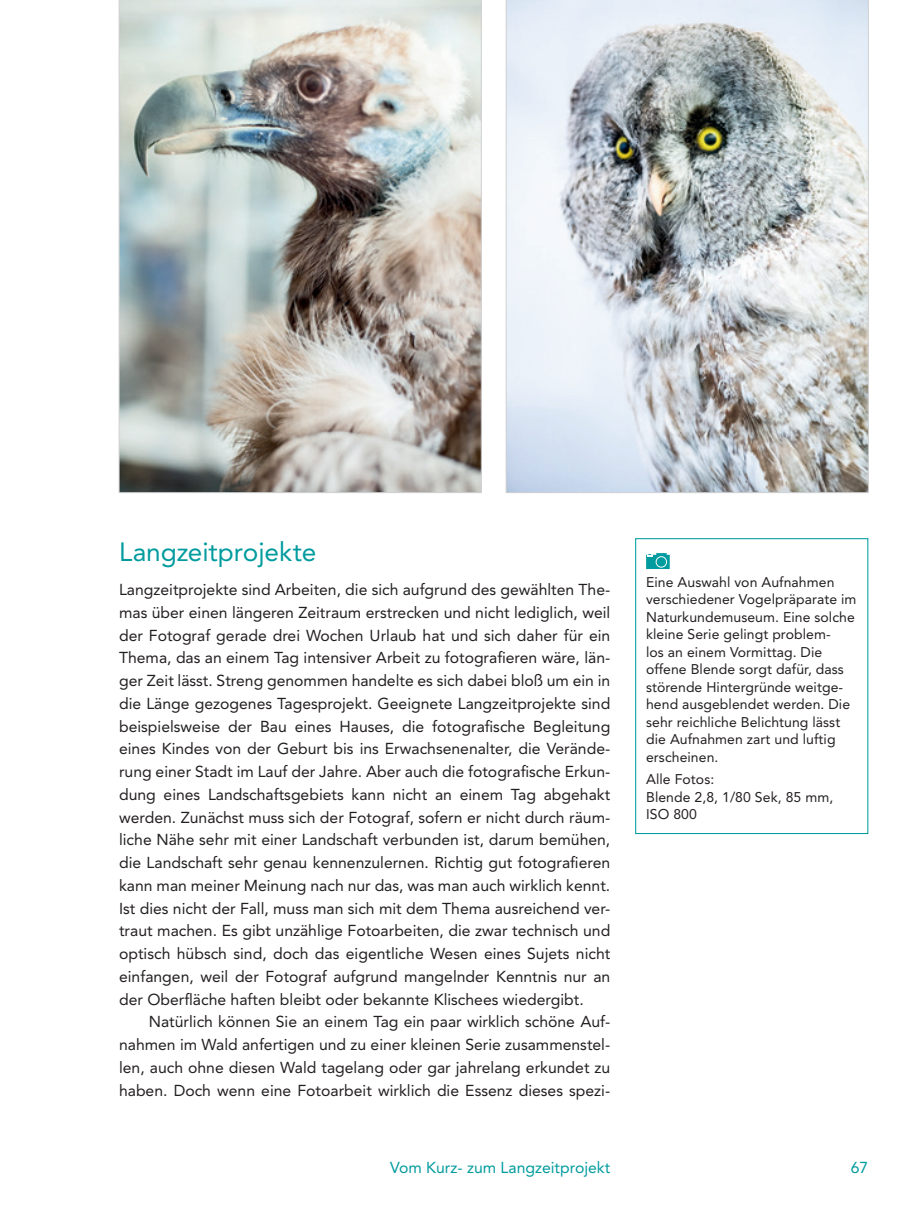
<style>
.page{position:relative;width:918px;height:1216px;background:#fff}
.page>*{position:absolute;margin:0;border:0;box-sizing:border-box;transform-origin:0 0}
.Ueber_2{font:26.25px "Avenir LT Pro";color:#009b9e}
.Standard_Folge{font:15.75px/22.8px "Avenir LT Pro";color:#231f20;text-align:justify}
.t1{font:15.75px "Avenir LT Pro";color:#009b9e}
.Abbildung{font:14px/17.5px "Avenir LT Pro";letter-spacing:.005em;color:#231f20}
</style>
<div class="page">
<img style="left:119px;top:0;width:363px;height:493px">
<svg style="left:506px;top:0;width:363px;height:493px;background:#c5cacd"></svg>
<svg style="left:635px;top:538px;width:234px;height:296px"></svg>
<p class="Ueber_2" style="left:119px;top:535px;width:199px">Langzeitprojekte</p>
<p class="Standard_Folge" style="left:119px;top:578px;width:493px">Langzeitprojekte sind Arbeiten, die sich aufgrund des gewählten The&shy;mas über einen längeren Zeitraum erstrecken und nicht lediglich, weil der Fotograf gerade drei Wochen Urlaub hat und sich daher für ein Thema, das an einem Tag intensiver Arbeit zu fotografieren wäre, län&shy;ger Zeit lässt. Streng genommen handelte es sich dabei bloß um ein in die Länge gezogenes Tagesprojekt. Geeignete Langzeitprojekte sind beispielsweise der Bau eines Hauses, die fotografische Begleitung eines Kindes von der Geburt bis ins Erwachsenenalter, die Verände&shy;rung einer Stadt im Lauf der Jahre. Aber auch die fotografische Erkun&shy;dung eines Landschaftsgebiets kann nicht an einem Tag abgehakt werden. Zunächst muss sich der Fotograf, sofern er nicht durch räum&shy;liche Nähe sehr mit einer Landschaft verbunden ist, darum bemühen, die Landschaft sehr genau kennenzulernen. Richtig gut fotografieren kann man meiner Meinung nach nur das, was man auch wirklich kennt.<br>Ist dies nicht der Fall, muss man sich mit dem Thema ausreichend ver&shy;traut machen. Es gibt unzählige Fotoarbeiten, die zwar technisch und optisch hübsch sind, doch das eigentliche Wesen eines Sujets nicht einfangen, weil der Fotograf aufgrund mangelnder Kenntnis nur an der Oberfläche haften bleibt oder bekannte Klischees wiedergibt.</p>
<p class="Standard_Folge" style="left:119px;top:1010px;width:493px;text-indent:30px">Natürlich können Sie an einem Tag ein paar wirklich schöne Auf&shy;nahmen im Wald anfertigen und zu einer kleinen Serie zusammenstel&shy;len, auch ohne diesen Wald tagelang oder gar jahrelang erkundet zu haben. Doch wenn eine Fotoarbeit wirklich die Essenz dieses spezi-</p>
<p class="Abbildung" style="left:646px;top:573px;width:212px">Eine Auswahl von Aufnahmen verschiedener Vogelpräparate im<br>Naturkundemuseum. Eine solche kleine Serie gelingt problem-<br>los an einem Vormittag. Die offene Blende sorgt dafür, dass störende Hintergründe weitge&shy;hend ausgeblendet werden. Die sehr reichliche Belichtung lässt die Aufnahmen zart und luftig erscheinen.</p>
<p class="Abbildung" style="left:646px;top:770px;width:189px">Alle Fotos:<br>Blende 2,8, 1/80 Sek, 85 mm,<br>ISO 800</p>
<p class="t1" style="left:390px;top:1158px;width:221px">Vom Kurz- zum Langzeitprojekt</p>
<p class="t1" style="left:851px;top:1158px;width:19px">67</p>
</div>
